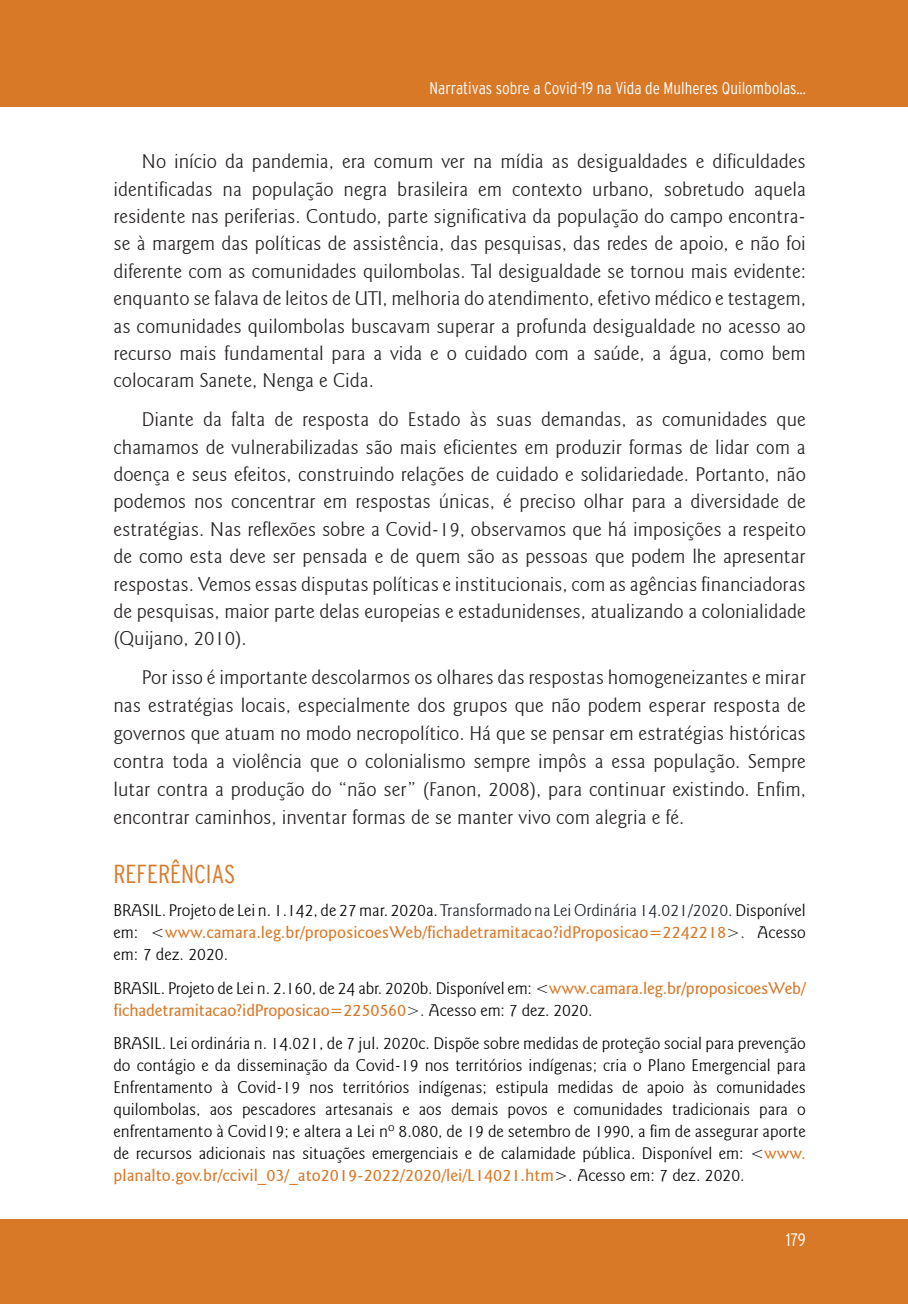
<style>
.page{position:relative;width:908px;height:1304px;background:#fff}
.page>*{position:absolute;margin:0;border:0;box-sizing:border-box;transform-origin:0 0}
.subiitulo_-_nivel_1{font:300 condensed 26px "Interstate";color:#d87928}
.corpo_do_texto{font:300 20px/27.4px "Goudy Sans IT Cby BT";color:#231f20;text-align:justify}
.t1{font:300 condensed 18px "Interstate";color:#fff}
.referencias{font:300 17px/22px "Goudy Sans IT Cby BT";color:#000;text-align:justify}
.t2{font:300 condensed 17px "Interstate";color:#fff}
.s1{color:#1a2027}
.s2{font-weight:500;color:#d87928}
.s3{color:#231f20}
</style>
<div class="page">
<div style="left:0;top:1219px;width:907px;height:85px;background:#d87928"></div>
<div style="left:0;top:0;width:907px;height:107px;background:#d87928"></div>
<p class="t2" style="left:429px;top:78px;width:377px">Narrativas sobre a Covid-19 na Vida de Mulheres Quilombolas...</p>
<p class="corpo_do_texto" style="left:113px;top:148px;width:693px;text-indent:28px">No início da pandemia, era comum ver na mídia as desigualdades e dificuldades identificadas na população negra brasileira em contexto urbano, sobretudo aquela residente nas periferias. Contudo, parte significativa da população do campo encontra&shy;se à margem das políticas de assistência, das pesquisas, das redes de apoio, e não foi diferente com as comunidades quilombolas. Tal desigualdade se tornou mais evidente: enquanto se falava de leitos de UTI, melhoria do atendimento, efetivo médico e testagem, as comunidades quilombolas buscavam superar a profunda desigualdade no acesso ao recurso mais fundamental para a vida e o cuidado com a saúde, a água, como bem colocaram Sanete, Nenga e Cida.</p>
<p class="corpo_do_texto" style="left:113px;top:406px;width:693px;text-indent:28px">Diante da falta de resposta do Estado às suas demandas, as comunidades que chamamos de vulnerabilizadas são mais eficientes em produzir formas de lidar com a doença e seus efeitos, construindo relações de cuidado e solidariedade. Portanto, não podemos nos concentrar em respostas únicas, é preciso olhar para a diversidade de estratégias. Nas reflexões sobre a Covid-19, observamos que há imposições a respeito de como esta deve ser pensada e de quem são as pessoas que podem lhe apresentar respostas. Vemos essas disputas políticas e institucionais, com as agências financiadoras de pesquisas, maior parte delas europeias e estadunidenses, atualizando a colonialidade (Quijano, 2010).</p>
<p class="corpo_do_texto" style="left:113px;top:664px;width:693px;text-indent:28px">Por isso é importante descolarmos os olhares das respostas homogeneizantes e mirar nas estratégias locais, especialmente dos grupos que não podem esperar resposta de governos que atuam no modo necropolítico. Há que se pensar em estratégias históricas contra toda a violência que o colonialismo sempre impôs a essa população. Sempre lutar contra a produção do “não ser” (Fanon, 2008), para continuar existindo. Enfim, encontrar caminhos, inventar formas de se manter vivo com alegria e fé.</p>
<p class="subiitulo_-_nivel_1" style="left:113px;top:859px;width:123px">REFERÊNCIAS</p>
<p class="referencias" style="left:113px;top:900px;width:693px">BRASIL. Projeto de Lei n. 1.142, de 27 mar. 2020a. <span class="s1">Transformado na Lei Ordinária 14.021/2020.</span> Disponível em: &lt;<span class="s2">www.camara.leg.br/proposicoesWeb/fichadetramitacao?idProposicao=2242218</span><span class="s3">&gt;.</span> Acesso em: 7 dez. 2020.</p>
<p class="referencias" style="left:113px;top:977px;width:693px">BRASIL. Projeto de Lei n. 2.160, de 24 abr. 2020b. Disponível em: &lt;<span class="s2">www.camara.leg.br/proposicoesWeb/ fichadetramitacao?idProposicao=2250560</span><span class="s3">&gt;.</span> Acesso em: 7 dez. 2020.</p>
<p class="referencias" style="left:113px;top:1032px;width:693px">BRASIL. Lei ordinária n. 14.021, de 7 jul. 2020c. Dispõe sobre medidas de proteção social para prevenção do contágio e da disseminação da Covid-19 nos territórios indígenas; cria o Plano Emergencial para Enfrentamento à Covid-19 nos territórios indígenas; estipula medidas de apoio às comunidades quilombolas, aos pescadores artesanais e aos demais povos e comunidades tradicionais para o enfrentamento à Covid19; e altera a Lei nº 8.080, de 19 de setembro de 1990, a fim de assegurar aporte de recursos adicionais nas situações emergenciais e de calamidade pública. Disponível em: &lt;<span class="s2">www. planalto.gov.br/ccivil_03/_ato2019-2022/2020/lei/L14021.htm</span>&gt;. Acesso em: 7 dez. 2020.</p>
<p class="t1" style="left:785px;top:1230px;width:21px">179</p>
</div>
